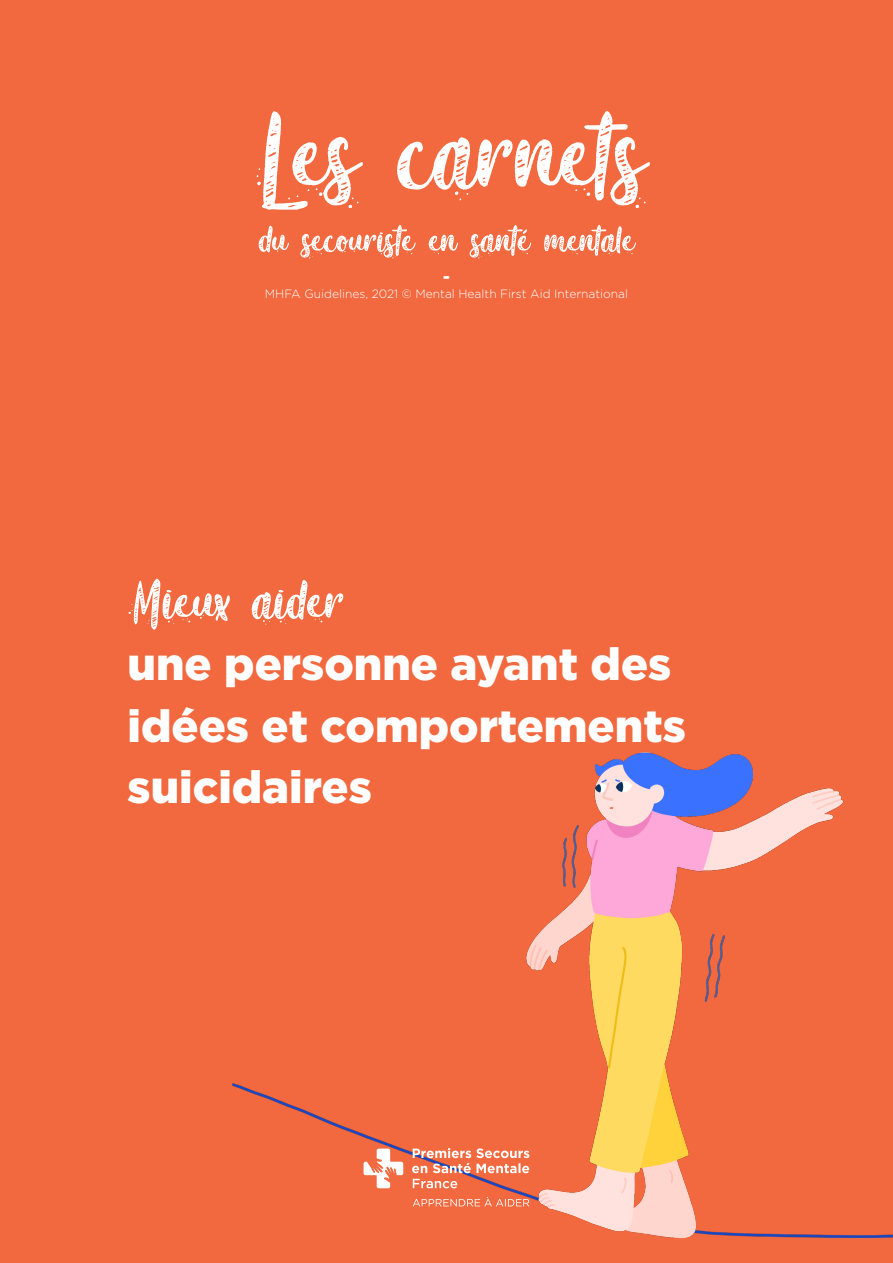
<style>
.page{position:relative;width:893px;height:1263px;background:#f2693f}
.page>*{position:absolute;margin:0;border:0;box-sizing:border-box;transform-origin:0 0}
.t1{font:209.1px "October Rose Personal Use";color:#fff}
.t2{font:108px "October Rose Personal Use";color:#fff}
.t3{font:72.3px "October Rose Personal Use";color:#fff}
.t4{font:900 45px/61.5px "Gotham";color:#fff}
.t5{font:700 18px "Gotham";color:#fff}
.t6{font:300 12px "Gotham";color:#fff}
</style>
<div class="page">
<img style="left:232px;top:752px;width:661px;height:487px">
<svg style="left:364px;top:1148px;width:165px;height:40px"></svg>
<svg style="left:413px;top:1197px;width:116px;height:9px"></svg>
<p class="t1" style="left:251px;top:-5px;width:393px">Les carnets</p>
<p class="t3" style="left:259px;top:185px;width:377px">du secouriste en santé mentale</p>
<p class="t5" style="left:443px;top:265px;width:9px">-</p>
<p class="t6" style="left:265px;top:286px;width:365px">MHFA Guidelines, 2021 © Mental Health First Aid International</p>
<p class="t2" style="left:128px;top:518px;width:216px">Mieux aider</p>
<p class="t4" style="left:128px;top:633px;width:560px">une personne ayant des idées et comportements suicidaires</p>
</div>
